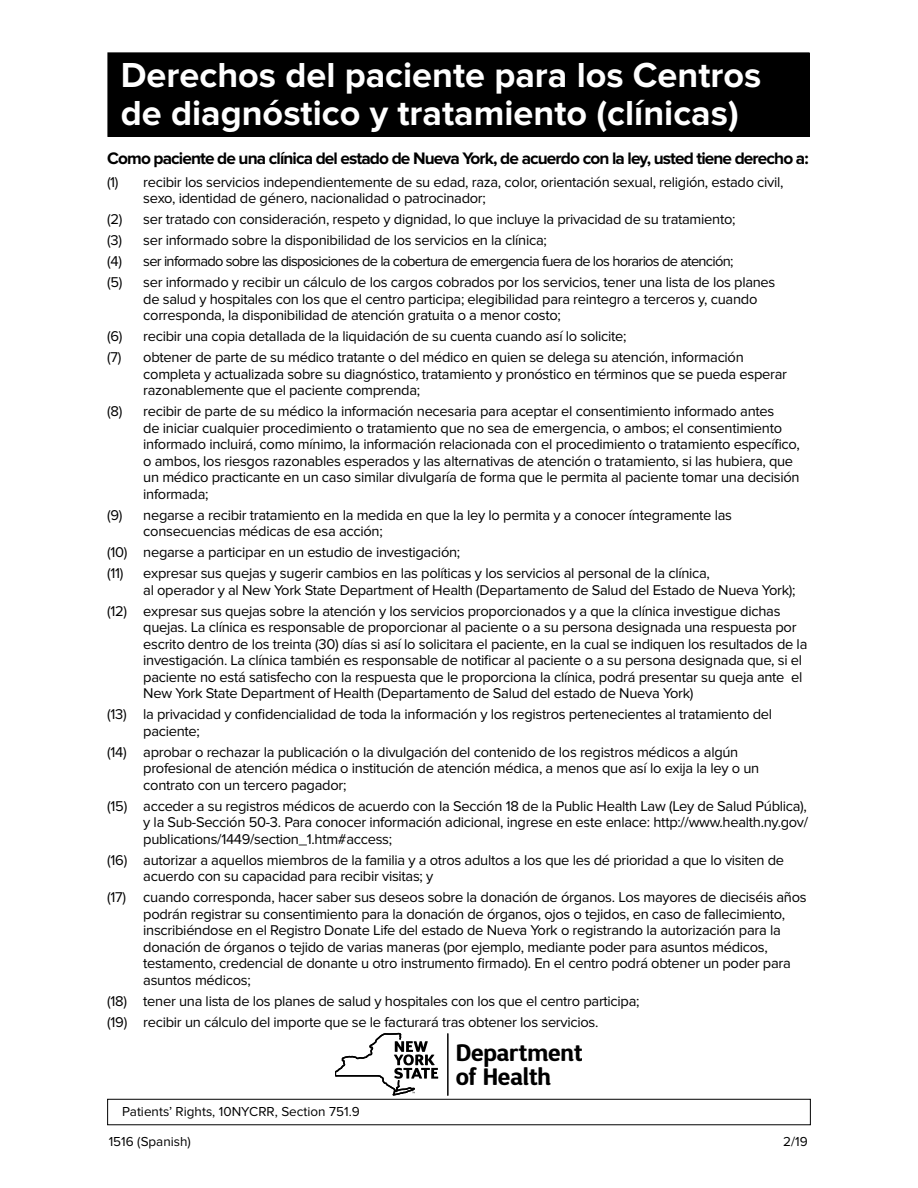
<style>
.page{position:relative;width:918px;height:1188px;background:#fff}
.page>*{position:absolute;margin:0;border:0;box-sizing:border-box;transform-origin:0 0}
.t1{font:700 36px/37.5px "Proxima Nova";color:#fff}
.t2{font:700 23.85px/24.2px "D Sari";letter-spacing:-.01em;color:#000}
.t3{font:700 17.25px "Proxima Nova";letter-spacing:-.05em;color:#000}
.t4{font:14.7px/16.5px "Proxima Nova";letter-spacing:-.02em;color:#000}
.t5{font:13.5px "Proxima Nova";color:#000}
</style>
<div class="page">
<div style="left:108px;top:53px;width:701px;height:83px;background:#000"></div>
<div style="left:108px;top:52px;width:702px;height:85px;border:1px solid #000"></div>
<div style="left:107px;top:1099px;width:704px;height:26px;border:1px solid #000"></div>
<hr style="left:447px;top:1033px;width:2px;height:63px;background:#000">
<svg style="left:336px;top:1033px;width:102px;height:63px"></svg>
<h1 class="t1" style="left:121px;top:58px;width:642px">Derechos del paciente para los Centros de diagnóstico y tratamiento (clínicas)</h1>
<p class="t3" style="left:107px;top:150px;width:703px">Como paciente de una clínica del estado de Nueva York, de acuerdo con la ley, usted tiene derecho a:</p>
<p class="t4" style="left:143px;top:174px;width:642px;text-indent:-36px">(1) recibir los servicios independientemente de su edad, raza, color, orientación sexual, religión, estado civil, sexo, identidad de género, nacionalidad o patrocinador;</p>
<p class="t4" style="left:107px;top:209px;width:670px;line-height:21px">(2) ser tratado con consideración, respeto y dignidad, lo que incluye la privacidad de su tratamiento;<br>(3) ser informado sobre la disponibilidad de los servicios en la clínica;<br>(4) ser informado sobre las disposiciones de la cobertura de emergencia fuera de los horarios de atención;<br>(5) ser informado y recibir un cálculo de los cargos cobrados por los servicios, tener una lista de los planes</p>
<p class="t4" style="left:143px;top:291px;width:616px">de salud y hospitales con los que el centro participa; elegibilidad para reintegro a terceros y, cuando corresponda, la disponibilidad de atención gratuita o a menor costo;</p>
<p class="t4" style="left:107px;top:326px;width:638px;line-height:21px">(6) recibir una copia detallada de la liquidación de su cuenta cuando así lo solicite;<br>(7) obtener de parte de su médico tratante o del médico en quien se delega su atención, información</p>
<p class="t4" style="left:143px;top:366px;width:645px">completa y actualizada sobre su diagnóstico, tratamiento y pronóstico en términos que se pueda esperar razonablemente que el paciente comprenda;</p>
<p class="t4" style="left:143px;top:403px;width:658px;text-indent:-36px">(8) recibir de parte de su médico la información necesaria para aceptar el consentimiento informado antes<br>de iniciar cualquier procedimiento o tratamiento que no sea de emergencia, o ambos; el consentimiento informado incluirá, como mínimo, la información relacionada con el procedimiento o tratamiento específico, o ambos, los riesgos razonables esperados y las alternativas de atención o tratamiento, si las hubiera, que un médico practicante en un caso similar divulgaría de forma que le permita al paciente tomar una decisión informada;</p>
<p class="t4" style="left:143px;top:507px;width:590px;text-indent:-36px">(9) negarse a recibir tratamiento en la medida en que la ley lo permita y a conocer íntegramente las consecuencias médicas de esa acción;</p>
<p class="t4" style="left:107px;top:542px;width:604px;line-height:21px">(10) negarse a participar en un estudio de investigación;<br>(11) expresar sus quejas y sugerir cambios en las políticas y los servicios al personal de la clínica,</p>
<p class="t4" style="left:107px;top:580px;width:690px;line-height:21px;text-indent:36px">al operador y al New York State Department of Health (Departamento de Salud del Estado de Nueva York); (12) expresar sus quejas sobre la atención y los servicios proporcionados y a que la clínica investigue dichas</p>
<p class="t4" style="left:143px;top:619px;width:666px">quejas. La clínica es responsable de proporcionar al paciente o a su persona designada una respuesta por escrito dentro de los treinta (30) días si así lo solicitara el paciente, en la cual se indiquen los resultados de la investigación. La clínica también es responsable de notificar al paciente o a su persona designada que, si el paciente no está satisfecho con la respuesta que le proporciona la clínica, podrá presentar su queja ante el New York State Department of Health (Departamento de Salud del estado de Nueva York)</p>
<p class="t4" style="left:143px;top:706px;width:630px;text-indent:-36px">(13) la privacidad y confidencialidad de toda la información y los registros pertenecientes al tratamiento del paciente;</p>
<p class="t4" style="left:143px;top:744px;width:618px;text-indent:-36px">(14) aprobar o rechazar la publicación o la divulgación del contenido de los registros médicos a algún profesional de atención médica o institución de atención médica, a menos que así lo exija la ley o un contrato con un tercero pagador;</p>
<p class="t4" style="left:143px;top:798px;width:666px;text-align:justify;text-indent:-36px">(15) acceder a su registros médicos de acuerdo con la Sección 18 de la Public Health Law (Ley de Salud Pública), y la Sub-Sección 50-3. Para conocer información adicional, ingrese en este enlace: http://www.health.ny.gov/ publications/1449/section_1.htm#access;</p>
<p class="t4" style="left:143px;top:852px;width:643px;text-indent:-36px">(16) autorizar a aquellos miembros de la familia y a otros adultos a los que les dé prioridad a que lo visiten de acuerdo con su capacidad para recibir visitas; y</p>
<p class="t4" style="left:143px;top:889px;width:665px;text-indent:-36px">(17) cuando corresponda, hacer saber sus deseos sobre la donación de órganos. Los mayores de dieciséis años podrán registrar su consentimiento para la donación de órganos, ojos o tejidos, en caso de fallecimiento, inscribiéndose en el Registro Donate Life del estado de Nueva York o registrando la autorización para la donación de órganos o tejido de varias maneras (por ejemplo, mediante poder para asuntos médicos, testamento, credencial de donante u otro instrumento firmado). En el centro podrá obtener un poder para asuntos médicos;</p>
<p class="t4" style="left:107px;top:991px;width:534px;line-height:21px">(18) tener una lista de los planes de salud y hospitales con los que el centro participa; (19) recibir un cálculo del importe que se le facturará tras obtener los servicios.</p>
<p class="t5" style="left:122px;top:1104px;width:239px">Patients’ Rights, 10NYCRR, Section 751.9</p>
<h2 class="t2" style="left:456px;top:1040px;width:128px">Department of Health</h2>
<p class="t5" style="left:109px;top:1134px;width:84px">1516 (Spanish)</p>
<p class="t5" style="left:783px;top:1134px;width:26px">2/19</p>
</div>
